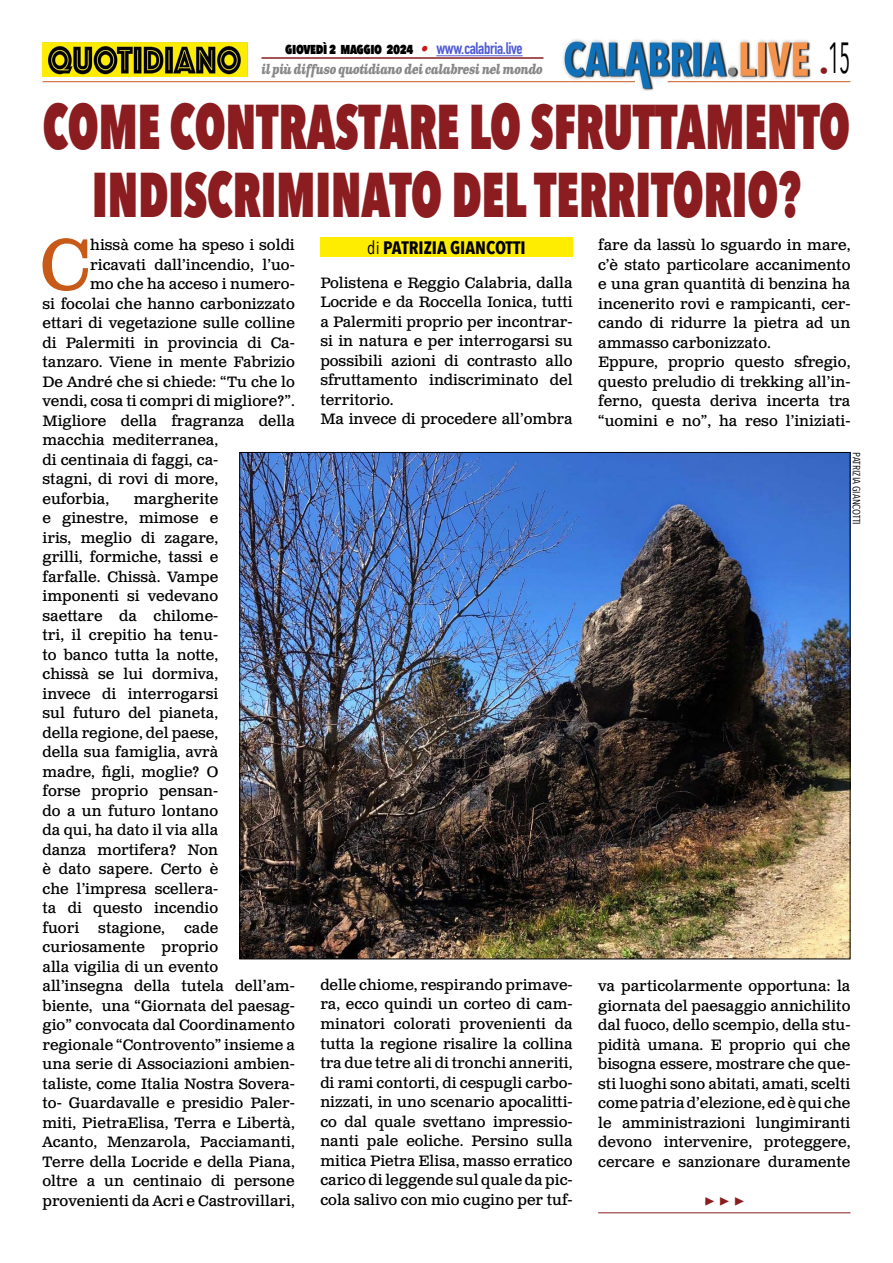
<style>
.page{position:relative;width:893px;height:1263px;background:#fff}
.page>*{position:absolute;margin:0;border:0;box-sizing:border-box;transform-origin:0 0}
.t1{font:71.25px "Clarendon Text Pro";color:#c85a19}
.t2{font:800 63px/67.5px "Avenir Next Condensed";color:#8b1c1f;text-align:center;scale:.77 1}
.t3{font:43.5px "Avenir Next Condensed";color:#000;scale:.55 1}
.t4{font:700 18px "Avenir Next Condensed";color:#000}
.t5{font:700 18px "Minion Pro";color:#8b1c1f}
.t6{font:15px/19.5px "Clarendon Text Pro";color:#000;text-align:justify}
.t7{font:800 15px "Avenir Next Condensed";letter-spacing:-.03em;color:#000;scale:.9 1}
.t8{font:italic 700 13.5px "Clarendon Text Pro";letter-spacing:-.05em;color:#878787;scale:.79 1}
.t9{font:10.5px "Avenir Next Condensed";color:#000}
.s1{font-family:"Clarendon Text Pro";font-weight:700;font-style:italic;color:#ca181a}
.s2{font-family:"DIN Condensed";font-weight:700;font-size:16.5px;color:#4f5cd6}
.s3{font-weight:400}
</style>
<div class="page">
<img style="left:563px;top:39px;width:248px;height:51px">
<hr style="left:43px;top:81px;width:592px;height:1px;background:#c85a19">
<hr style="left:668px;top:81px;width:182px;height:1px;background:#c85a19">
<hr style="left:436px;top:55px;width:87px;height:1px;background:#4f5cd6">
<hr style="left:261px;top:57px;width:282px;height:2px;background:#8b1c1f">
<img style="left:43px;top:42px;width:204px;height:35px">
<div style="left:320px;top:238px;width:253px;height:19px;background:#ffed00"></div>
<img style="left:242px;top:454px;width:606px;height:503px">
<hr style="left:598px;top:1212px;width:252px;height:1px;background:#8b1c1f">
<h3 class="t3" style="left:820px;top:20px;width:58px"><sub>•</sub>15</h3>
<p class="t7" style="left:285px;top:39px;width:265px">giovedì 2 maggio 2024 <span class="s1">•</span> <span class="s2">www.calabria.live</span></p>
<p class="t8" style="left:261px;top:61px;width:358px">il più diffuso quotidiano dei calabresi nel mondo</p>
<h2 class="t2" style="left:43px;top:93px;width:1050px">COME CONTRASTARE LO SFRUTTAMENTO<br>INDISCRIMINATO DEL TERRITORIO?</h2>
<h1 class="t1" style="left:40px;top:222px;width:52px">C</h1>
<p class="t6" style="left:90px;top:236px;width:206px">hissà come ha speso i soldi</p>
<p class="t6" style="left:598px;top:236px;width:254px;text-align:left">fare da lassù lo sguardo in mare, c’è stato particolare accanimento e una gran quantità di benzina ha incenerito rovi e rampicanti, cer&shy;cando di ridurre la pietra ad un ammasso carbonizzato.<br>Eppure, proprio questo sfregio, questo preludio di trekking all’in&shy;ferno, questa deriva incerta tra “uomini e no”, ha reso l’iniziati-</p>
<p class="t4" style="left:367px;top:237px;width:160px"><span class="s3">di</span> PATRIZIA GIANCOTTI</p>
<p class="t6" style="left:90px;top:256px;width:206px">ricavati dall’incendio, l’uo-</p>
<p class="t6" style="left:90px;top:275px;width:206px">mo che ha acceso i numero-</p>
<p class="t6" style="left:43px;top:295px;width:254px">si focolai che hanno carbonizzato</p>
<p class="t6" style="left:43px;top:314px;width:254px">ettari di vegetazione sulle colline</p>
<p class="t6" style="left:43px;top:334px;width:254px">di Palermiti in provincia di Ca-</p>
<p class="t6" style="left:43px;top:353px;width:254px">tanzaro. Viene in mente Fabrizio</p>
<p class="t6" style="left:43px;top:373px;width:254px">De André che si chiede: “Tu che lo</p>
<p class="t6" style="left:43px;top:392px;width:254px">vendi, cosa ti compri di migliore?”.</p>
<p class="t6" style="left:43px;top:412px;width:254px">Migliore della fragranza della</p>
<p class="t6" style="left:43px;top:431px;width:177px">macchia mediterranea,</p>
<p class="t6" style="left:43px;top:451px;width:177px">di centinaia di faggi, ca-</p>
<p class="t6" style="left:43px;top:470px;width:177px">stagni, di rovi di more,</p>
<p class="t6" style="left:43px;top:490px;width:68px">euforbia,</p>
<p class="t6" style="left:320px;top:274px;width:254px;text-align:left">Polistena e Reggio Calabria, dalla<br>Locride e da Roccella Ionica, tutti a Palermiti proprio per incontrar&shy;si in natura e per interrogarsi su possibili azioni di contrasto allo sfruttamento indiscriminato del territorio.<br>Ma invece di procedere all’ombra</p>
<p class="t9" style="left:865px;top:452px;width:74px;rotate:90deg">PATRIZIA GIANCOTTI</p>
<p class="t6" style="left:43px;top:490px;width:177px;text-indent:91px">margherite e ginestre, mimose e iris, meglio di zagare, grilli, formiche, tassi e farfalle. Chissà. Vampe imponenti si vedevano saettare da chilome&shy;tri, il crepitio ha tenu&shy;to banco tutta la notte, chissà se lui dormiva, invece di interrogarsi sul futuro del pianeta, della regione, del paese, della sua famiglia, avrà madre, figli, moglie? O forse proprio pensan&shy;do a un futuro lontano da qui, ha dato il via alla danza mortifera? Non è dato sapere. Certo è che l’impresa scellera&shy;ta di questo incendio fuori</p>
<p class="t6" style="left:43px;top:919px;width:254px;text-align:left;text-indent:142px">cade curiosamente proprio<br>alla vigilia di un evento all’insegna della tutela dell’am&shy;biente, una “Giornata del paesag&shy;gio” convocata dal Coordinamento regionale “Controvento” insieme a una serie di Associazioni ambien&shy;taliste, come Italia Nostra Sovera&shy;to- Guardavalle e presidio Paler&shy;miti, PietraElisa, Terra e Libertà,<br>Acanto, Menzarola, Pacciamanti,<br>Terre della Locride e della Piana, oltre a un centinaio di persone provenienti da Acri e Castrovillari,</p>
<p class="t6" style="left:98px;top:919px;width:68px">stagione,</p>
<p class="t6" style="left:320px;top:976px;width:254px">delle chiome, respirando primave&shy;ra, ecco quindi un corteo di cam&shy;minatori colorati provenienti da tutta la regione risalire la collina tra due tetre ali di tronchi anneriti, di rami contorti, di cespugli carbo&shy;nizzati, in uno scenario apocalitti&shy;co dal quale svettano impressio&shy;nanti pale eoliche. Persino sulla mitica Pietra Elisa, masso erratico carico di leggende sul quale da pic&shy;cola salivo con mio cugino per tuf-</p>
<p class="t6" style="left:598px;top:977px;width:254px">va particolarmente opportuna: la giornata del paesaggio annichilito dal fuoco, dello scempio, della stu&shy;pidità umana. E proprio qui che bisogna essere, mostrare che que&shy;sti luoghi sono abitati, amati, scelti come patria d’elezione, ed è qui che le amministrazioni lungimiranti devono intervenire, proteggere, cercare e sanzionare duramente</p>
<p class="t5" style="left:704px;top:1188px;width:42px">▶ ▶ ▶</p>
</div>
